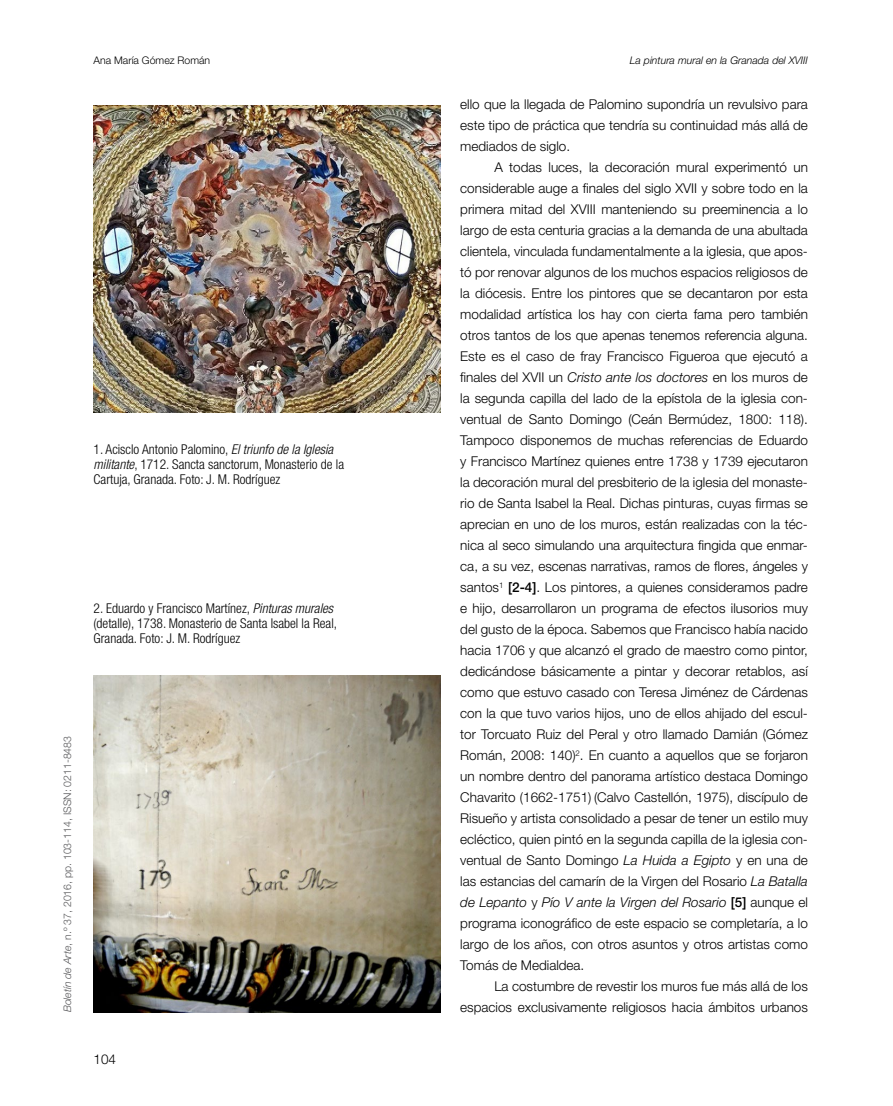
<style>
.page{position:relative;width:893px;height:1106px;background:#fff}
.page>*{position:absolute;margin:0;border:0;box-sizing:border-box;transform-origin:0 0}
.t1{font:300 13.5px/21px "Helvetica Neue LT Std";color:#000;text-align:justify}
.t2{font:300 condensed 13.5px/15px "Helvetica Neue LT Std";color:#000}
.t3{font:300 10.5px "Helvetica Neue LT Std";color:#58585a}
.t4{font:italic 300 10.5px "Helvetica Neue LT Std";color:#000}
.t5{font:300 10.5px "Helvetica Neue LT Std";color:#000}
.s1{font-style:italic}
.s2{font-weight:500}
</style>
<div class="page">
<img style="left:94px;top:105px;width:346px;height:307px">
<img style="left:94px;top:675px;width:346px;height:337px">
<p class="t3" style="left:61px;top:1012px;width:278px;rotate:-90deg"><span class="s1">Boletín de Arte</span>, n.º 37, 2016, pp. 103-114, ISSN: 0211-8483</p>
<p class="t5" style="left:94px;top:54px;width:118px">Ana María Gómez Román</p>
<p class="t4" style="left:630px;top:54px;width:179px">La pintura mural en la Granada del xviii</p>
<p class="t1" style="left:460px;top:93px;width:349px">ello que la llegada de Palomino supondría un revulsivo para este tipo de práctica que tendría su continuidad más allá de mediados de siglo.</p>
<p class="t1" style="left:460px;top:156px;width:349px;text-indent:34px">A todas luces, la decoración mural experimentó un considerable auge a finales del siglo XVII y sobre todo en la primera mitad del XVIII manteniendo su preeminencia a lo largo de esta centuria gracias a la demanda de una abultada clientela, vinculada fundamentalmente a la iglesia, que apos&shy;tó por renovar algunos de los muchos espacios religiosos de la diócesis. Entre los pintores que se decantaron por esta modalidad artística los hay con cierta fama pero también otros tantos de los que apenas tenemos referencia alguna.<br>Este es el caso de fray Francisco Figueroa que ejecutó a finales del XVII un <span class="s1">Cristo ante los doctores</span> en los muros de la segunda capilla del lado de la epístola de la iglesia con&shy;ventual de Santo Domingo (Ceán Bermúdez, 1800: 118).<br>Tampoco disponemos de muchas referencias de Eduardo y Francisco Martínez quienes entre 1738 y 1739 ejecutaron la decoración mural del presbiterio de la iglesia del monaste&shy;rio de Santa Isabel la Real. Dichas pinturas, cuyas firmas se aprecian en uno de los muros, están realizadas con la téc&shy;nica al seco simulando una arquitectura fingida que enmar&shy;ca, a su vez, escenas narrativas, ramos de flores, ángeles y santos<sup>1</sup> <span class="s2">[2-4]</span>. Los pintores, a quienes consideramos padre e hijo, desarrollaron un programa de efectos ilusorios muy del gusto de la época. Sabemos que Francisco había nacido hacia 1706 y que alcanzó el grado de maestro como pintor, dedicándose básicamente a pintar y decorar retablos, así como que estuvo casado con Teresa Jiménez de Cárdenas con la que tuvo varios hijos, uno de ellos ahijado del escul&shy;tor Torcuato Ruiz del Peral y otro llamado Damián (Gómez Román, 2008: 140)<sup>2</sup>. En cuanto a aquellos que se forjaron un nombre dentro del panorama artístico destaca Domingo Chavarito (1662-1751) (Calvo Castellón, 1975), discípulo de Risueño y artista consolidado a pesar de tener un estilo muy ecléctico, quien pintó en la segunda capilla de la iglesia con&shy;ventual de Santo Domingo <span class="s1">La Huida a Egipto</span> y en una de las estancias del camarín de la Virgen del Rosario <span class="s1">La Batalla de Lepanto</span> y <span class="s1">Pío V ante la Virgen del Rosario</span> <span class="s2">[5]</span> aunque el programa iconográfico de este espacio se completaría, a lo largo de los años, con otros asuntos y otros artistas como Tomás de Medialdea.</p>
<p class="t1" style="left:460px;top:975px;width:349px;text-align:right">La costumbre de revestir los muros fue más allá de los espacios exclusivamente religiosos hacia ámbitos urbanos</p>
<p class="t2" style="left:94px;top:442px;width:252px">1. Acisclo Antonio Palomino, <span class="s1">El triunfo de la Iglesia militante</span>, 1712. Sancta sanctorum, Monasterio de la<br>Cartuja, Granada. Foto: J. M. Rodríguez</p>
<p class="t2" style="left:94px;top:601px;width:245px">2. Eduardo y Francisco Martínez, <span class="s1">Pinturas murales </span>(detalle), 1738. Monasterio de Santa Isabel la Real,<br>Granada. Foto: J. M. Rodríguez</p>
<p class="t1" style="left:94px;top:1048px;width:24px">104</p>
</div>
